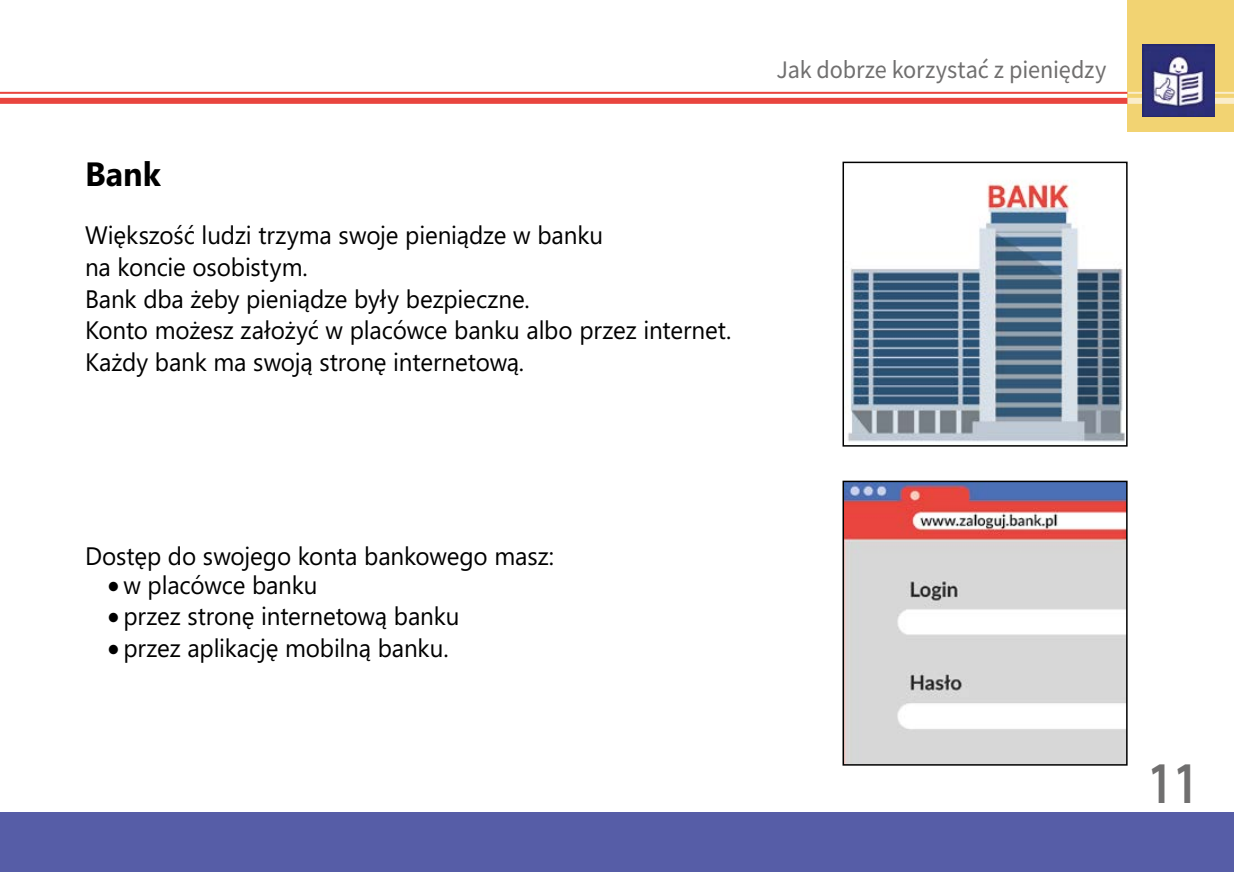
<style>
.page{position:relative;width:1234px;height:872px;background:#fff}
.page>*{position:absolute;margin:0;border:0;box-sizing:border-box;transform-origin:0 0}
.t1{font:59.4px "Myriad Variable Concept";color:#706f6f;scale:.81 1}
.Podtytul_ETR{font:700 33.6px "Microsoft Phags Pa";color:#000;scale:.96 1}
.tekst_ETR{font:25.2px "Microsoft Phags Pa";letter-spacing:-.005em;color:#000;scale:.96 1}
.t2{font:25.2px "Source Sans Variable";letter-spacing:-.005em;color:#706f6f;scale:.96 1}
.s1{font-family:"Lato"}
</style>
<div class="page">
<div style="left:1127px;top:0;width:106px;height:132px;background:#f2d372"></div>
<div style="left:0;top:812px;width:1233px;height:60px;background:#565da7"></div>
<hr style="left:0;top:92px;width:1127px;height:2px;background:#e9453e">
<div style="left:0;top:98px;width:1127px;height:6px;background:#e9453e"></div>
<hr style="left:1127px;top:92px;width:106px;height:2px;background:#faedcb">
<div style="left:1127px;top:98px;width:106px;height:6px;background:#faedcb"></div>
<img style="left:1142px;top:45px;width:72px;height:72px">
<img style="left:848px;top:180px;width:276px;height:262px">
<div style="left:842px;top:162px;width:285px;height:284px;border:2px solid #000"></div>
<img style="left:845px;top:483px;width:279px;height:279px">
<div style="left:842px;top:480px;width:285px;height:285px;border:2px solid #000"></div>
<h2 class="Podtytul_ETR" style="left:85px;top:150px;width:80px">Bank</h2>
<p class="tekst_ETR" style="left:85px;top:218px;width:541px">Większość ludzi trzyma swoje pieniądze w banku</p>
<p class="tekst_ETR" style="left:85px;top:249px;width:233px">na koncie osobistym.</p>
<p class="tekst_ETR" style="left:85px;top:281px;width:464px">Bank dba żeby pieniądze były bezpieczne.</p>
<p class="tekst_ETR" style="left:85px;top:313px;width:674px">Konto możesz założyć w placówce banku albo przez internet.</p>
<p class="tekst_ETR" style="left:85px;top:345px;width:458px">Każdy bank ma swoją stronę internetową.</p>
<p class="t2" style="left:776px;top:55px;width:345px">Jak dobrze korzystać z pieniędzy</p>
<p class="tekst_ETR" style="left:85px;top:538px;width:490px">Dostęp do swojego konta bankowego masz:</p>
<p class="tekst_ETR" style="left:106px;top:567px;width:221px"><span class="s1">•</span>w placówce banku</p>
<p class="tekst_ETR" style="left:106px;top:599px;width:369px"><span class="s1">•</span>przez stronę internetową banku</p>
<p class="tekst_ETR" style="left:106px;top:631px;width:358px"><span class="s1">•</span>przez aplikację mobilną banku.</p>
<h1 class="t1" style="left:1147px;top:748px;width:65px">11</h1>
</div>
